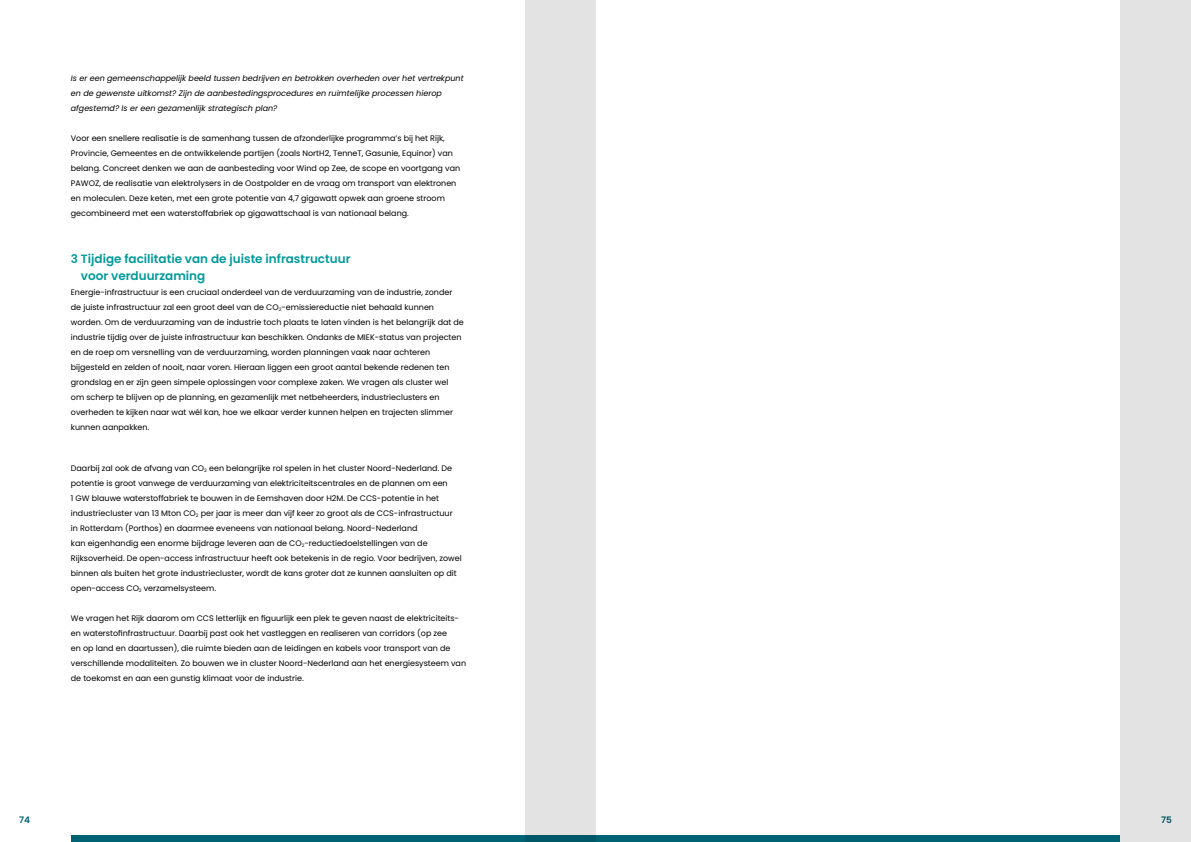
<style>
.page{position:relative;width:1191px;height:842px;background:#fff}
.page>*{position:absolute;margin:0;border:0;box-sizing:border-box;transform-origin:0 0}
.t1{font:600 12px/17px "Poppins";color:#009a9b}
.t2{font:600 9px "Poppins";color:#006374}
.t3{font:8px/15px "Poppins";color:#000}
.t4{font:italic 8px/15px "Poppins";color:#000}
</style>
<div class="page">
<div style="left:595px;top:835px;width:525px;height:7px;background:#006374"></div>
<div style="left:71px;top:835px;width:524px;height:7px;background:#006374"></div>
<div style="left:1120px;top:0;width:71px;height:842px;background:#e3e3e3"></div>
<div style="left:524px;top:0;width:71px;height:842px;background:#e3e3e3"></div>
<p class="t4" style="left:71px;top:71px;width:394px">Is er een gemeenschappelijk beeld tussen bedrijven en betrokken overheden over het vertrekpunt en de gewenste uitkomst? Zijn de aanbestedingsprocedures en ruimtelijke processen hierop afgestemd? Is er een gezamenlijk strategisch plan?</p>
<p class="t3" style="left:71px;top:131px;width:391px">Voor een snellere realisatie is de samenhang tussen de afzonderlijke programma’s bij het Rijk, Provincie, Gemeentes en de ontwikkelende partijen (zoals NortH2, TenneT, Gasunie, Equinor) van belang. Concreet denken we aan de aanbesteding voor Wind op Zee, de scope en voortgang van PAWOZ, de realisatie van elektrolysers in de Oostpolder en de vraag om transport van elektronen en moleculen. Deze keten, met een grote potentie van 4,7 gigawatt opwek aan groene stroom gecombineerd met een waterstoffabriek op gigawattschaal is van nationaal belang.</p>
<h1 class="t1" style="left:81px;top:250px;width:271px;text-indent:-10px">3 Tijdige facilitatie van de juiste infrastructuur voor verduurzaming</h1>
<p class="t3" style="left:71px;top:285px;width:394px">Energie-infrastructuur is een cruciaal onderdeel van de verduurzaming van de industrie, zonder de juiste infrastructuur zal een groot deel van de CO<sub>2</sub>-emissiereductie niet behaald kunnen worden. Om de verduurzaming van de industrie toch plaats te laten vinden is het belangrijk dat de industrie tijdig over de juiste infrastructuur kan beschikken. Ondanks de MIEK-status van projecten en de roep om versnelling van de verduurzaming, worden planningen vaak naar achteren bijgesteld en zelden of nooit, naar voren. Hieraan liggen een groot aantal bekende redenen ten grondslag en er zijn geen simpele oplossingen voor complexe zaken. We vragen als cluster wel<br>om scherp te blijven op de planning, en gezamenlijk met netbeheerders, industrieclusters en overheden te kijken naar wat wél kan, hoe we elkaar verder kunnen helpen en trajecten slimmer kunnen aanpakken.</p>
<p class="t3" style="left:71px;top:461px;width:392px">Daarbij zal ook de afvang van CO<sub>2</sub> een belangrijke rol spelen in het cluster Noord-Nederland. De potentie is groot vanwege de verduurzaming van elektriciteitscentrales en de plannen om een<br>1 GW blauwe waterstoffabriek te bouwen in de Eemshaven door H2M. De CCS-potentie in het industriecluster van 13 Mton CO<sub>2</sub> per jaar is meer dan vijf keer zo groot als de CCS-infrastructuur in Rotterdam (Porthos) en daarmee eveneens van nationaal belang. Noord-Nederland<br>kan eigenhandig een enorme bijdrage leveren aan de CO<sub>2</sub>-reductiedoelstellingen van de Rijksoverheid. De open-access infrastructuur heeft ook betekenis in de regio. Voor bedrijven, zowel binnen als buiten het grote industriecluster, wordt de kans groter dat ze kunnen aansluiten op dit open-access CO<sub>2</sub> verzamelsysteem.</p>
<p class="t3" style="left:71px;top:611px;width:397px">We vragen het Rijk daarom om CCS letterlijk en figuurlijk een plek te geven naast de elektriciteits&shy;en waterstofinfrastructuur. Daarbij past ook het vastleggen en realiseren van corridors (op zee<br>en op land en daartussen), die ruimte bieden aan de leidingen en kabels voor transport van de verschillende modaliteiten. Zo bouwen we in cluster Noord-Nederland aan het energiesysteem van de toekomst en aan een gunstig klimaat voor de industrie.</p>
<p class="t2" style="left:19px;top:815px;width:12px">74</p>
<p class="t2" style="left:1161px;top:815px;width:12px">75</p>
</div>
